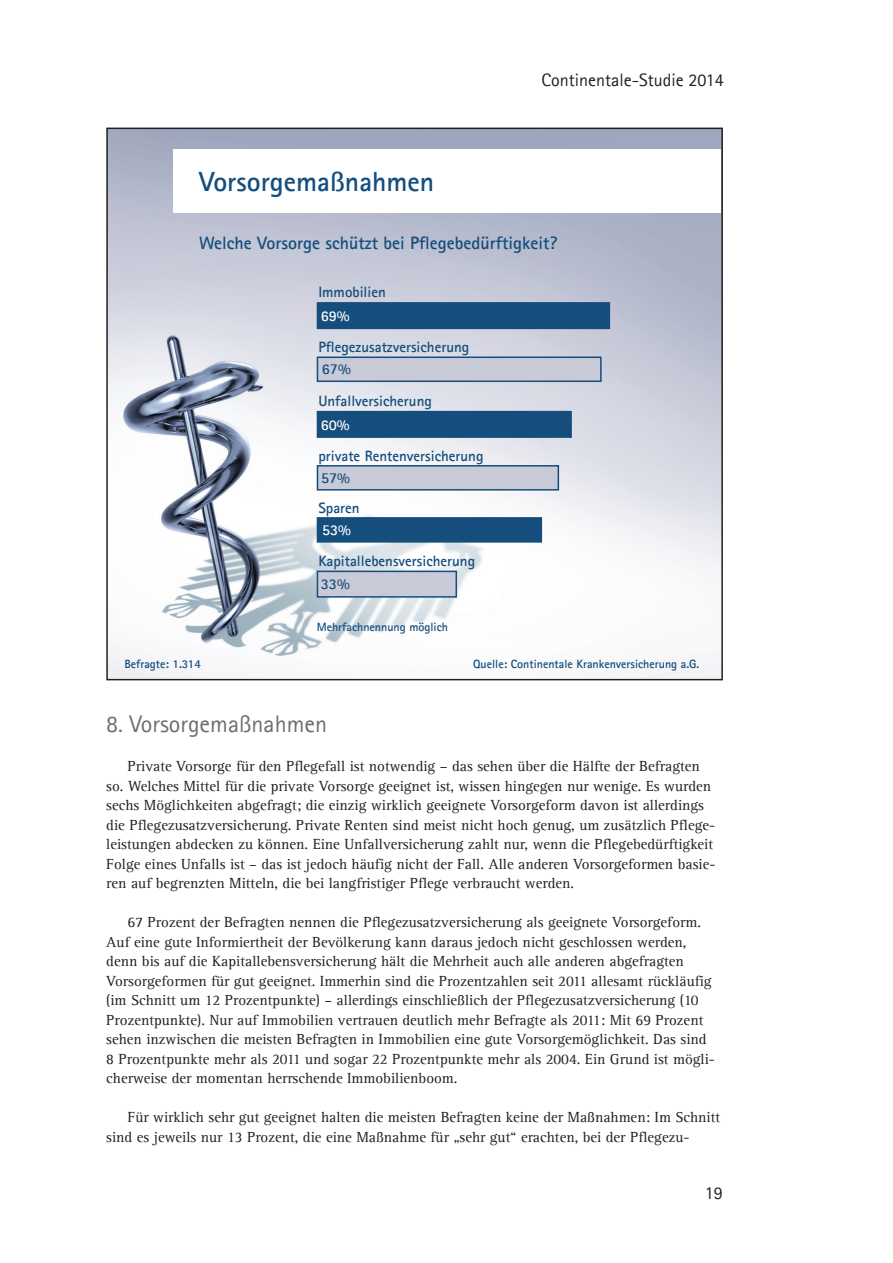
<style>
.page{position:relative;width:893px;height:1263px;background:#fff}
.page>*{position:absolute;margin:0;border:0;box-sizing:border-box;transform-origin:0 0}
.t1{font:700 27.75px "Agfa Rotis Sans Serif";color:#154e7d}
.t2{font:24px "Agfa Rotis Sans Serif";color:#6c6d70}
.t3{font:700 18px "Agfa Rotis Sans Serif";color:#154e7d}
.t4{font:18px "Agfa Rotis Sans Serif";color:#231f20}
.t5{font:15px/19.5px "Agfa Rotis Serif";color:#231f20}
.t6{font:700 15px/23.7px "Agfa Rotis Sans Serif";color:#154e7d}
.t7{font:700 15px "Agfa Rotis Sans Serif";color:#fff}
.t8{font:700 12px "Agfa Rotis Sans Serif";color:#154e7d}
</style>
<div class="page">
<img style="left:109px;top:131px;width:611px;height:546px">
<div style="left:106px;top:128px;width:617px;height:552px;border:2px solid #231f20"></div>
<div style="left:173px;top:149px;width:548px;height:64px;background:#fff"></div>
<div style="left:317px;top:356px;width:285px;height:26px;background:#c8cad8;border:2px solid #154e7d"></div>
<div style="left:317px;top:465px;width:242px;height:25px;background:#c8cad8;border:2px solid #154e7d"></div>
<div style="left:317px;top:517px;width:225px;height:26px;background:#154e7d;border:2px solid #154e7d"></div>
<div style="left:317px;top:571px;width:140px;height:27px;background:#c8cad8;border:2px solid #154e7d"></div>
<div style="left:317px;top:411px;width:255px;height:27px;background:#154e7d;border:2px solid #154e7d"></div>
<div style="left:317px;top:302px;width:293px;height:27px;background:#154e7d;border:2px solid #154e7d"></div>
<p class="t4" style="left:541px;top:69px;width:184px">Continentale-Studie 2014</p>
<h1 class="t1" style="left:199px;top:164px;width:237px">Vorsorgemaßnahmen</h1>
<p class="t3" style="left:199px;top:232px;width:360px">Welche Vorsorge schützt bei Pflegebedürftigkeit?</p>
<p class="t6" style="left:318px;top:280px;width:69px">Immobilien</p>
<p class="t7" style="left:321px;top:306px;width:30px">69%</p>
<p class="t6" style="left:318px;top:335px;width:153px">Pflegezusatzversicherung</p>
<p class="t6" style="left:322px;top:357px;width:30px">67%</p>
<p class="t6" style="left:318px;top:389px;width:115px">Unfallversicherung</p>
<p class="t7" style="left:321px;top:415px;width:30px">60%</p>
<p class="t6" style="left:318px;top:444px;width:167px">private Rentenversicherung</p>
<p class="t6" style="left:318px;top:496px;width:43px">Sparen</p>
<p class="t7" style="left:322px;top:520px;width:30px">53%</p>
<p class="t6" style="left:321px;top:466px;width:30px">57%</p>
<p class="t6" style="left:318px;top:548px;width:158px">Kapitallebensversicherung<br>33%</p>
<p class="t8" style="left:317px;top:620px;width:133px">Mehrfachnennung möglich</p>
<p class="t8" style="left:124px;top:656px;width:78px">Befragte: 1.314</p>
<p class="t8" style="left:473px;top:656px;width:228px">Quelle: Continentale Krankenversicherung a.G.</p>
<h2 class="t2" style="left:106px;top:710px;width:222px">8. Vorsorgemaßnahmen</h2>
<p class="t5" style="left:106px;top:757px;width:611px;text-indent:21px">Private Vorsorge für den Pflegefall ist notwendig – das sehen über die Hälfte der Befragten so. Welches Mittel für die private Vorsorge geeignet ist, wissen hingegen nur wenige. Es wurden sechs Möglichkeiten abgefragt; die einzig wirklich geeignete Vorsorgeform davon ist allerdings die Pflegezusatzversicherung. Private Renten sind meist nicht hoch genug, um zusätzlich Pflege&shy;leistungen abdecken zu können. Eine Unfallversicherung zahlt nur, wenn die Pflegebedürftigkeit Folge eines Unfalls ist – das ist jedoch häufig nicht der Fall. Alle anderen Vorsorgeformen basie&shy;ren auf begrenzten Mitteln, die bei langfristiger Pflege verbraucht werden.</p>
<p class="t5" style="left:106px;top:913px;width:610px;text-indent:21px">67 Prozent der Befragten nennen die Pflegezusatzversicherung als geeignete Vorsorgeform.<br>Auf eine gute Informiertheit der Bevölkerung kann daraus jedoch nicht geschlossen werden, denn bis auf die Kapitallebensversicherung hält die Mehrheit auch alle anderen abgefragten Vorsorgeformen für gut geeignet. Immerhin sind die Prozentzahlen seit 2011 allesamt rückläufig (im Schnitt um 12 Prozentpunkte) – allerdings einschließlich der Pflegezusatzversicherung (10<br>Prozentpunkte). Nur auf Immobilien vertrauen deutlich mehr Befragte als 2011: Mit 69 Prozent sehen inzwischen die meisten Befragten in Immobilien eine gute Vorsorgemöglichkeit. Das sind 8 Prozentpunkte mehr als 2011 und sogar 22 Prozentpunkte mehr als 2004. Ein Grund ist mögli&shy;cherweise der momentan herrschende Immobilienboom.</p>
<p class="t5" style="left:106px;top:1108px;width:615px;text-indent:21px">Für wirklich sehr gut geeignet halten die meisten Befragten keine der Maßnahmen: Im Schnitt sind es jeweils nur 13 Prozent, die eine Maßnahme für „sehr gut“ erachten, bei der Pflegezu-</p>
<p class="t4" style="left:705px;top:1182px;width:19px">19</p>
</div>
